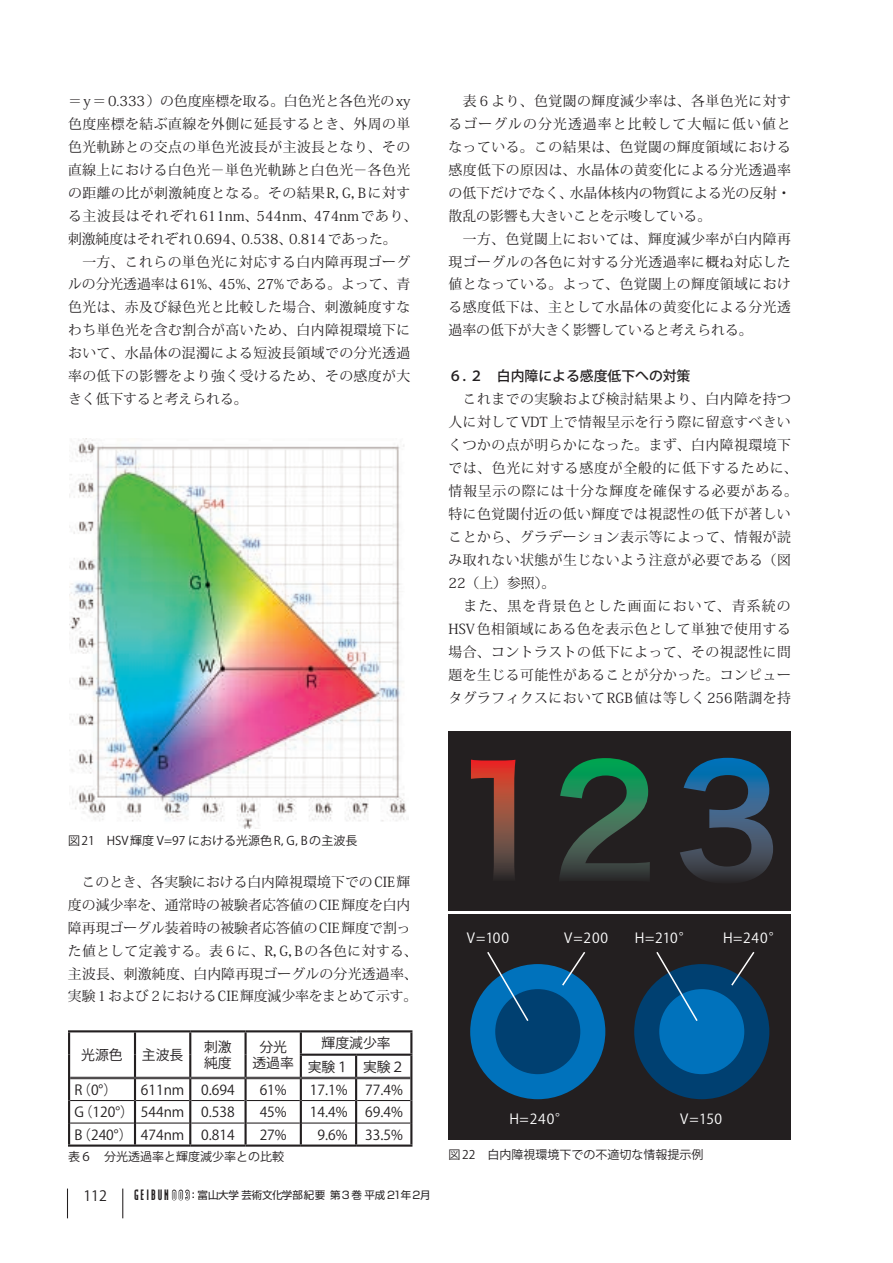
<style>
.page{position:relative;width:893px;height:1263px;background:#fff}
.page>*{position:absolute;margin:0;border:0;box-sizing:border-box;transform-origin:0 0}
.t1{font:14.25px "Koz Go Std";color:#231f20}
.t2{font:13.8px/23px "Koz Min Std";letter-spacing:.035em;color:#231f20}
.t3{font:13.8px/23px "Koz Min Std";letter-spacing:.005em;color:#231f20}
.t4{font:13.8px/15.9px "Koz Go Pro";color:#231f20;text-align:center}
.t5{font:13.8px "Koz Go Pro Regular 90 pv RKSJ H";letter-spacing:.055em;color:#fff}
.t6{font:500 13.8px "Koz Go Std";color:#231f20}
.t7{font:12px "Koz Go Std";color:#231f20}
.t8{font:10.5px "Shin Go";color:#231f20}
.s1{font-family:"Modula";font-weight:900;font-size:18px}
.s2{font-family:"Modula";font-weight:900;font-size:15.9px;color:#fff}
</style>
<div class="page">
<hr style="left:67px;top:1188px;width:1px;height:30px;background:#231f20">
<hr style="left:122px;top:1188px;width:1px;height:30px;background:#231f20">
<div style="left:172px;top:1189px;width:4px;height:11px;border:1px solid #231f20;border-radius:2px"></div>
<svg style="left:173px;top:1189px;width:17px;height:12px"></svg>
<img style="left:69px;top:438px;width:338px;height:390px">
<hr style="left:70px;top:1100px;width:64px;height:1px;background:#231f20">
<hr style="left:136px;top:1100px;width:53px;height:1px;background:#231f20">
<hr style="left:191px;top:1100px;width:53px;height:1px;background:#231f20">
<hr style="left:247px;top:1100px;width:53px;height:1px;background:#231f20">
<hr style="left:302px;top:1100px;width:53px;height:1px;background:#231f20">
<hr style="left:357px;top:1100px;width:53px;height:1px;background:#231f20">
<hr style="left:70px;top:1122px;width:64px;height:1px;background:#231f20">
<hr style="left:136px;top:1122px;width:53px;height:1px;background:#231f20">
<hr style="left:191px;top:1122px;width:53px;height:1px;background:#231f20">
<hr style="left:247px;top:1122px;width:53px;height:1px;background:#231f20">
<hr style="left:302px;top:1122px;width:53px;height:1px;background:#231f20">
<hr style="left:357px;top:1122px;width:53px;height:1px;background:#231f20">
<hr style="left:68px;top:1030px;width:67px;height:2px;background:#231f20">
<hr style="left:68px;top:1032px;width:2px;height:23px;background:#231f20">
<hr style="left:135px;top:1030px;width:55px;height:2px;background:#231f20">
<hr style="left:134px;top:1032px;width:2px;height:23px;background:#231f20">
<hr style="left:190px;top:1030px;width:56px;height:2px;background:#231f20">
<hr style="left:189px;top:1032px;width:2px;height:23px;background:#231f20">
<hr style="left:246px;top:1030px;width:55px;height:2px;background:#231f20">
<hr style="left:244px;top:1032px;width:3px;height:23px;background:#231f20">
<hr style="left:68px;top:1055px;width:2px;height:23px;background:#231f20">
<hr style="left:134px;top:1055px;width:2px;height:22px;background:#231f20">
<hr style="left:189px;top:1055px;width:2px;height:22px;background:#231f20">
<hr style="left:244px;top:1055px;width:3px;height:22px;background:#231f20">
<hr style="left:301px;top:1030px;width:55px;height:2px;background:#231f20">
<hr style="left:300px;top:1032px;width:2px;height:21px;background:#231f20">
<hr style="left:356px;top:1030px;width:56px;height:2px;background:#231f20">
<hr style="left:410px;top:1032px;width:2px;height:21px;background:#231f20">
<hr style="left:300px;top:1056px;width:2px;height:21px;background:#231f20">
<hr style="left:355px;top:1056px;width:2px;height:21px;background:#231f20">
<hr style="left:410px;top:1056px;width:2px;height:22px;background:#231f20">
<hr style="left:68px;top:1078px;width:2px;height:22px;background:#231f20">
<hr style="left:134px;top:1079px;width:2px;height:21px;background:#231f20">
<hr style="left:189px;top:1079px;width:2px;height:21px;background:#231f20">
<hr style="left:244px;top:1079px;width:3px;height:21px;background:#231f20">
<hr style="left:300px;top:1079px;width:2px;height:21px;background:#231f20">
<hr style="left:355px;top:1079px;width:2px;height:21px;background:#231f20">
<hr style="left:410px;top:1078px;width:2px;height:22px;background:#231f20">
<hr style="left:68px;top:1100px;width:2px;height:23px;background:#231f20">
<hr style="left:134px;top:1100px;width:2px;height:23px;background:#231f20">
<hr style="left:189px;top:1100px;width:2px;height:23px;background:#231f20">
<hr style="left:244px;top:1100px;width:3px;height:23px;background:#231f20">
<hr style="left:300px;top:1100px;width:2px;height:23px;background:#231f20">
<hr style="left:355px;top:1100px;width:2px;height:23px;background:#231f20">
<hr style="left:410px;top:1100px;width:2px;height:23px;background:#231f20">
<hr style="left:68px;top:1123px;width:2px;height:21px;background:#231f20">
<hr style="left:134px;top:1123px;width:2px;height:21px;background:#231f20">
<hr style="left:189px;top:1123px;width:2px;height:21px;background:#231f20">
<hr style="left:244px;top:1123px;width:3px;height:21px;background:#231f20">
<hr style="left:300px;top:1123px;width:2px;height:21px;background:#231f20">
<hr style="left:355px;top:1123px;width:2px;height:21px;background:#231f20">
<hr style="left:410px;top:1123px;width:2px;height:21px;background:#231f20">
<hr style="left:68px;top:1144px;width:67px;height:3px;background:#231f20">
<hr style="left:135px;top:1144px;width:55px;height:3px;background:#231f20">
<hr style="left:190px;top:1144px;width:56px;height:3px;background:#231f20">
<hr style="left:246px;top:1144px;width:55px;height:3px;background:#231f20">
<hr style="left:301px;top:1144px;width:55px;height:3px;background:#231f20">
<hr style="left:356px;top:1144px;width:56px;height:3px;background:#231f20">
<hr style="left:70px;top:1077px;width:65px;height:1px;background:#231f20">
<hr style="left:70px;top:1078px;width:65px;height:1px;background:#231f20">
<hr style="left:135px;top:1077px;width:55px;height:1px;background:#231f20">
<hr style="left:135px;top:1078px;width:55px;height:1px;background:#231f20">
<hr style="left:190px;top:1077px;width:56px;height:1px;background:#231f20">
<hr style="left:190px;top:1078px;width:56px;height:1px;background:#231f20">
<hr style="left:246px;top:1077px;width:55px;height:1px;background:#231f20">
<hr style="left:246px;top:1078px;width:55px;height:1px;background:#231f20">
<hr style="left:301px;top:1077px;width:55px;height:1px;background:#231f20">
<hr style="left:301px;top:1078px;width:55px;height:1px;background:#231f20">
<hr style="left:356px;top:1077px;width:54px;height:1px;background:#231f20">
<hr style="left:356px;top:1078px;width:54px;height:1px;background:#231f20">
<hr style="left:300px;top:1053px;width:56px;height:3px;background:#231f20">
<hr style="left:356px;top:1053px;width:56px;height:3px;background:#231f20">
<div style="left:449px;top:731px;width:342px;height:179px;background:#231f20"></div>
<svg style="left:471px;top:760px;width:44px;height:117px"></svg>
<svg style="left:560px;top:758px;width:90px;height:121px"></svg>
<svg style="left:680px;top:758px;width:93px;height:123px"></svg>
<div style="left:449px;top:915px;width:342px;height:225px;background:#231f20"></div>
<div style="left:470px;top:964px;width:135px;height:135px;background:#0072bc;border-radius:50%"></div>
<div style="left:634px;top:964px;width:135px;height:135px;background:#004071;border-radius:50%"></div>
<div style="left:495px;top:989px;width:85px;height:85px;background:#004071;border-radius:50%"></div>
<div style="left:659px;top:989px;width:85px;height:85px;background:#0072bc;border-radius:50%"></div>
<svg style="left:486px;top:952px;width:270px;height:71px"></svg>
<p class="t2" style="left:68px;top:89px;width:351px">＝y＝0.333）の色度座標を取る。白色光と各色光のxy色度座標を結ぶ直線を外側に延長するとき、外周の単色光軌跡との交点の単色光波長が主波長となり、その直線上における白色光−単色光軌跡と白色光−各色光の距離の比が刺激純度となる。その結果R,G,Bに対する主波長はそれぞれ611nm、544nm、474nmであり、刺激純度はそれぞれ0.694、0.538、0.814であった。<br>　一方、これらの単色光に対応する白内障再現ゴーグルの分光透過率は61%、45%、27%である。よって、青色光は、赤及び緑色光と比較した場合、刺激純度すなわち単色光を含む割合が高いため、白内障視環境下において、水晶体の混濁による短波長領域での分光透過率の低下の影響をより強く受けるため、その感度が大きく低下すると考えられる。</p>
<p class="t2" style="left:449px;top:89px;width:344px">　表６より、色覚閾の輝度減少率は、各単色光に対するゴーグルの分光透過率と比較して大幅に低い値となっている。この結果は、色覚閾の輝度領域における感度低下の原因は、水晶体の黄変化による分光透過率の低下だけでなく、水晶体核内の物質による光の反射・散乱の影響も大きいことを示唆している。<br>　一方、色覚閾上においては、輝度減少率が白内障再現ゴーグルの各色に対する分光透過率に概ね対応した値となっている。よって、色覚閾上の輝度領域における感度低下は、主として水晶体の黄変化による分光透過率の低下が大きく影響していると考えられる。</p>
<p class="t6" style="left:449px;top:368px;width:243px">６．２　白内障による感度低下への対策</p>
<p class="t2" style="left:449px;top:388px;width:351px">　これまでの実験および検討結果より、白内障を持つ人に対してVDT上で情報呈示を行う際に留意すべきいくつかの点が明らかになった。まず、白内障視環境下では、色光に対する感度が全般的に低下するために、情報呈示の際には十分な輝度を確保する必要がある。特に色覚閾付近の低い輝度では視認性の低下が著しいことから、グラデーション表示等によって、情報が読み取れない状態が生じないよう注意が必要である（図<br>22（上）参照）。<br>　また、黒を背景色とした画面において、青系統の<br>HSV色相領域にある色を表示色として単独で使用する場合、コントラストの低下によって、その視認性に問題を生じる可能性があることが分かった。コンピュータグラフィクスにおいてRGB値は等しく256階調を持</p>
<p class="t7" style="left:68px;top:833px;width:291px">図 21　HSV 輝度 V=97 における光源色 R,G,B の主波長</p>
<p class="t3" style="left:68px;top:870px;width:351px">　このとき、各実験における白内障視環境下でのCIE輝度の減少率を、通常時の被験者応答値のCIE輝度を白内障再現ゴーグル装着時の被験者応答値のCIE輝度で割った値として定義する。表６に、R,G,Bの各色に対する、主波長、刺激純度、白内障再現ゴーグルの分光透過率、実験１および２におけるCIE輝度減少率をまとめて示す。</p>
<p class="t4" style="left:81px;top:1047px;width:43px">光源色</p>
<p class="t4" style="left:142px;top:1047px;width:43px">主波長</p>
<p class="t4" style="left:204px;top:1039px;width:29px;text-align:left">刺激純度</p>
<p class="t4" style="left:252px;top:1039px;width:43px">分光透過率</p>
<p class="t4" style="left:308px;top:1032px;width:98px;line-height:23.2px">輝度減少率<br>実験１ 実験２</p>
<p class="t4" style="left:74px;top:1082px;width:44px">R（0°）</p>
<p class="t4" style="left:141px;top:1082px;width:95px">611nm 0.694</p>
<p class="t4" style="left:260px;top:1082px;width:29px">61%</p>
<p class="t4" style="left:310px;top:1082px;width:39px">17.1%</p>
<p class="t4" style="left:365px;top:1082px;width:39px">77.4%</p>
<p class="t4" style="left:74px;top:1104px;width:162px">G（120°） 544nm 0.538</p>
<p class="t4" style="left:260px;top:1104px;width:29px">45%</p>
<p class="t4" style="left:310px;top:1104px;width:39px">14.4%</p>
<p class="t4" style="left:365px;top:1104px;width:39px">69.4%</p>
<p class="t4" style="left:74px;top:1127px;width:162px">B（240°） 474nm 0.814</p>
<p class="t4" style="left:260px;top:1127px;width:29px">27%</p>
<p class="t4" style="left:318px;top:1127px;width:32px">9.6%</p>
<p class="t4" style="left:365px;top:1127px;width:39px">33.5%</p>
<p class="t7" style="left:68px;top:1149px;width:218px">表６　分光透過率と輝度減少率との比較</p>
<p class="t1" style="left:83px;top:1187px;width:25px">112</p>
<p class="t8" style="left:134px;top:1188px;width:298px"><span class="s1">GEIBUN</span> <span class="s2">003</span><span class="s1">:</span> 富山大学芸術文化学部紀要　第3巻　平成21年2月</p>
<p class="t5" style="left:467px;top:928px;width:44px">V=100</p>
<p class="t5" style="left:564px;top:928px;width:45px">V=200</p>
<p class="t5" style="left:635px;top:928px;width:59px">H=210°</p>
<p class="t5" style="left:723px;top:928px;width:61px">H=240°</p>
<p class="t5" style="left:509px;top:1110px;width:61px">H=240°</p>
<p class="t5" style="left:680px;top:1110px;width:43px">V=150</p>
<p class="t7" style="left:449px;top:1147px;width:256px">図 22　白内障視環境下での不適切な情報提示例</p>
</div>
